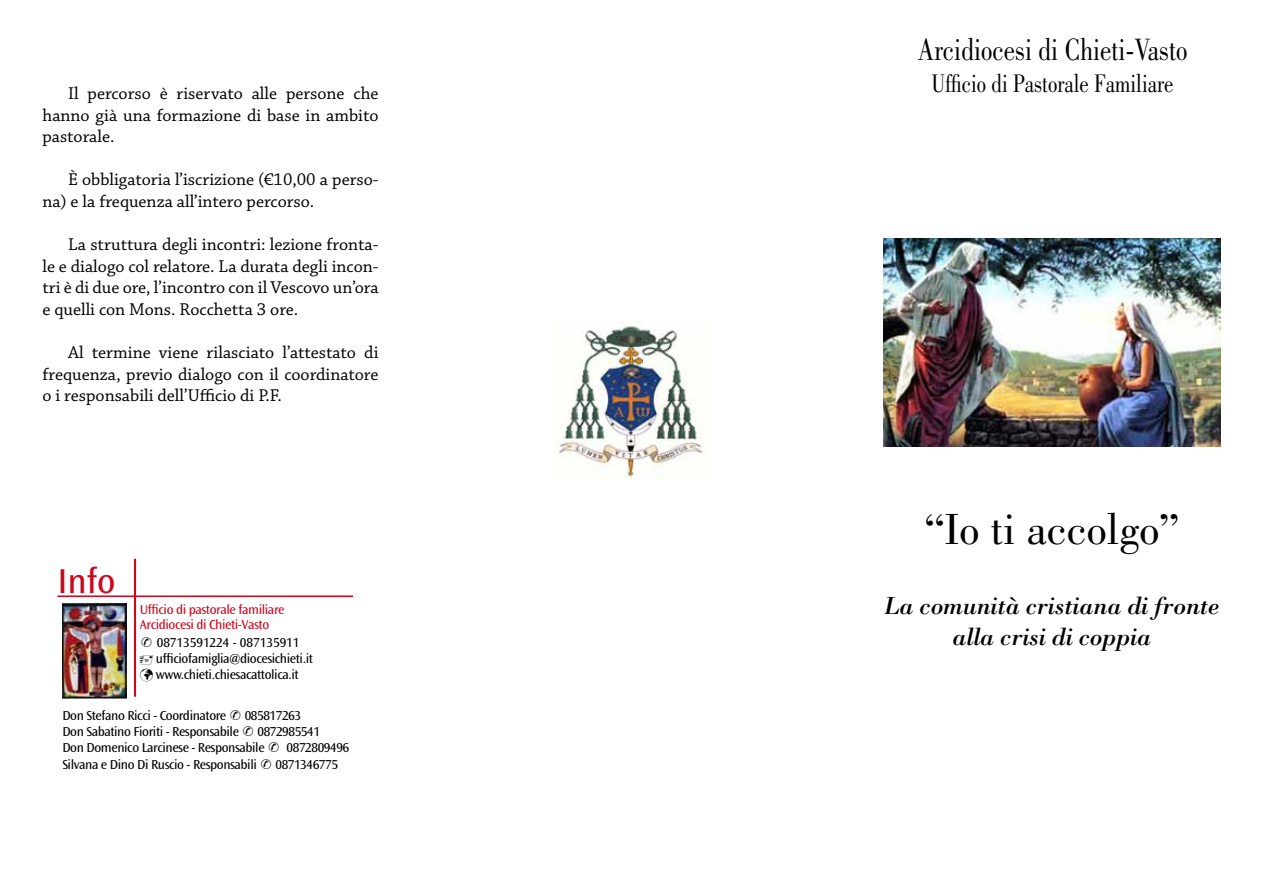
<style>
.page{position:relative;width:1263px;height:893px;background:#fff}
.page>*{position:absolute;margin:0;border:0;box-sizing:border-box;transform-origin:0 0}
.t1{font:45px "Bodoni Std";color:#000}
.t2{font:36px "Ocean Sans Std";color:#cd071e}
.t3{font:31.8px "Bodoni Std";color:#000;scale:.8 1}
.t4{font:26.25px "Bodoni Std";color:#000;scale:.8 1}
.t5{font:italic 25.5px/30.6px "Bodoni Std";letter-spacing:-.01em;color:#000;text-align:center}
.t6{font:18px/21.6px "Chaparral Pro";color:#000;text-align:justify}
.t7{font:13.5px/16.2px "Ocean Sans Std";letter-spacing:-.03em;color:#000}
.t8{font:13.5px/15px "Ocean Sans Std";letter-spacing:-.03em;color:#cd071e}
.s1{font-family:"MS Mincho"}
</style>
<div class="page">
<img style="left:883px;top:238px;width:337px;height:208px">
<img style="left:556px;top:321px;width:148px;height:157px">
<hr style="left:57px;top:595px;width:296px;height:2px;background:#cd071e">
<hr style="left:134px;top:559px;width:2px;height:138px;background:#cd071e">
<img style="left:62px;top:604px;width:64px;height:94px">
<p class="t6" style="left:43px;top:83px;width:337px;text-indent:26px">Il percorso è riservato alle persone che hanno già una formazione di base in ambito pastorale.</p>
<p class="t6" style="left:43px;top:170px;width:337px;text-indent:26px">È obbligatoria l’iscrizione (€10,00 a perso&shy;na) e la frequenza all’intero percorso.</p>
<p class="t6" style="left:43px;top:234px;width:337px;text-indent:26px">La struttura degli incontri: lezione fronta&shy;le e dialogo col relatore. La durata degli incon&shy;tri è di due ore, l’incontro con il Vescovo un’ora e quelli con Mons. Rocchetta 3 ore.</p>
<p class="t6" style="left:43px;top:342px;width:337px;text-indent:26px">Al termine viene rilasciato l’attestato di frequenza, previo dialogo con il coordinatore o i responsabili dell’Ufficio di P.F.</p>
<h2 class="t2" style="left:57px;top:561px;width:60px">Info</h2>
<p class="t8" style="left:140px;top:602px;width:146px">Ufficio di pastorale familiare<br>Arcidiocesi di Chieti-Vasto</p>
<p class="t7" style="left:156px;top:634px;width:159px;text-indent:-16px"><span class="s1">✆</span> 08713591224 - 087135911 ufficiofamiglia@diocesichieti.it</p>
<p class="t7" style="left:140px;top:667px;width:160px">✓ www.chieti.chiesacattolica.it</p>
<p class="t7" style="left:62px;top:707px;width:288px">Don Stefano Ricci - Coordinatore <span class="s1">✆</span> 085817263<br>Don Sabatino Fioriti - Responsabile <span class="s1">✆</span> 0872985541<br>Don Domenico Larcinese - Responsabile <span class="s1">✆</span> 0872809496<br>Silvana e Dino Di Ruscio - Responsabili <span class="s1">✆</span> 0871346775</p>
<h3 class="t3" style="left:917px;top:32px;width:339px">Arcidiocesi di Chieti-Vasto</h3>
<h3 class="t4" style="left:931px;top:69px;width:304px">Ufficio di Pastorale Familiare</h3>
<h1 class="t1" style="left:924px;top:504px;width:256px">“Io ti accolgo”</h1>
<h3 class="t5" style="left:884px;top:590px;width:337px">La comunità cristiana di fronte alla crisi di coppia</h3>
</div>
